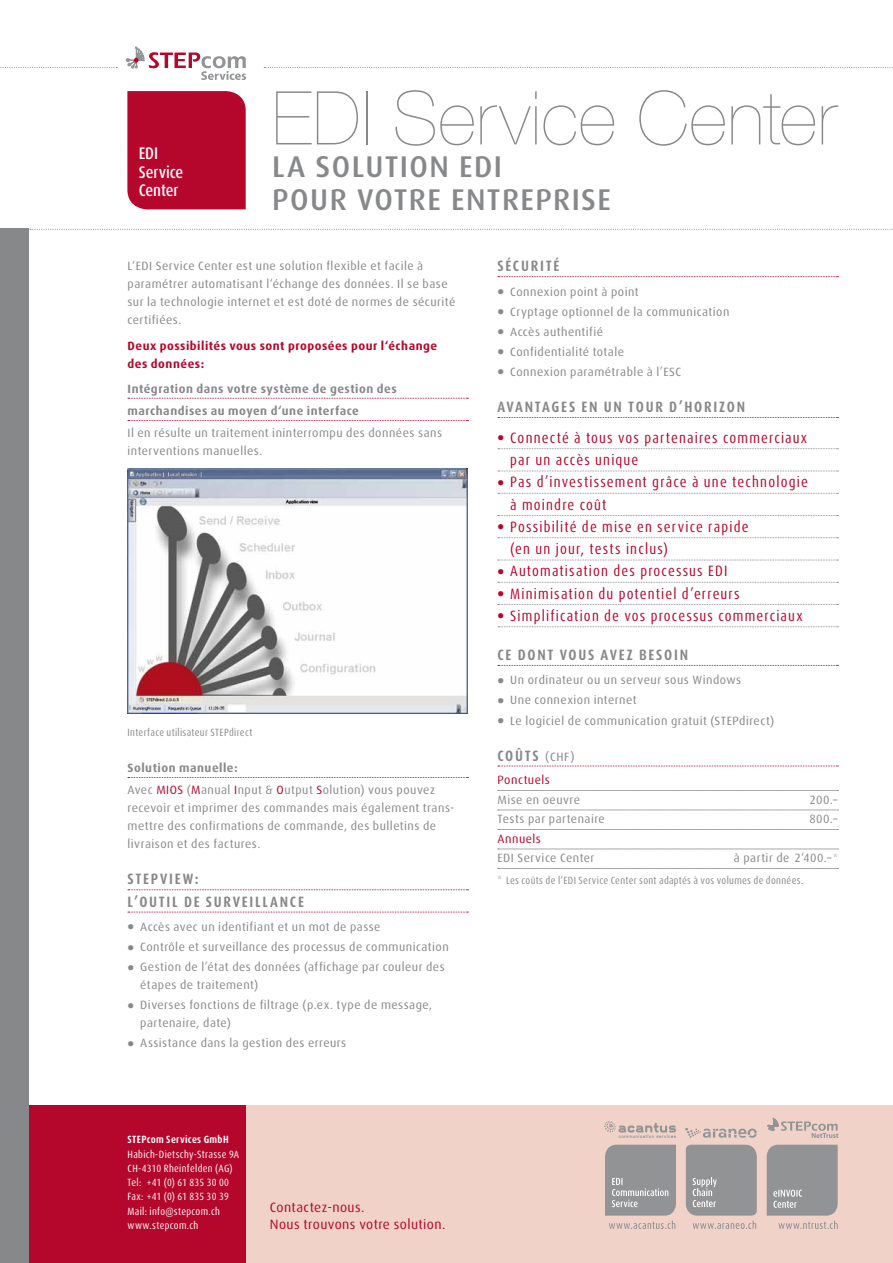
<style>
.page{position:relative;width:893px;height:1263px;background:#fff}
.page>*{position:absolute;margin:0;border:0;box-sizing:border-box;transform-origin:0 0}
.t1{font:200 74.25px "Helvetica Neue LT Std";letter-spacing:.01em;color:#87888a}
.t2{font:500 30px/33px "Dax OT";letter-spacing:.045em;color:#87888a}
.t3{font:500 condensed 16.8px/18.5px "Dax OT";letter-spacing:-.005em;color:#fff}
.t4{font:condensed 15px/22.2px "Dax OT";letter-spacing:.08em;color:#b5072b}
.t5{font:700 condensed 15px/22.2px "Dax OT";letter-spacing:.115em;color:#87888a}
.t6{font:13.5px/16.5px "Dax OT";letter-spacing:.03em;color:#b5072b}
.t7{font:12px/20.1px "Dax OT";letter-spacing:.04em;color:#87888a}
.t8{font:700 12px/22.2px "Dax OT";letter-spacing:.04em;color:#87888a}
.t9{font:700 12px/18px "Dax OT";letter-spacing:.04em;color:#b5072b}
.t10{font:12px "Dax OT";letter-spacing:.04em;color:#b5072b}
.t11{font:condensed 10.5px/14.2px "Dax OT";letter-spacing:.03em;color:#fff}
.t12{font:condensed 10.5px "Dax OT";letter-spacing:.03em;color:#87888a}
.t13{font:700 condensed 10.5px "Dax OT";letter-spacing:.03em;color:#fff}
.s1{font-weight:700}
.s2{color:#b5072b}
.s3{font-weight:400;font-stretch:normal;font-size:12px}
.s4{font-stretch:condensed;font-size:10.5px}
</style>
<div class="page">
<div style="left:0;top:1106px;width:893px;height:157px;background:#f0d2c9"></div>
<div style="left:0;top:1106px;width:246px;height:157px;background:#b5072b"></div>
<svg style="left:264px;top:67px;width:629px;height:1px"></svg>
<svg style="left:0;top:67px;width:117px;height:1px"></svg>
<svg style="left:30px;top:229px;width:863px;height:1px"></svg>
<div style="left:0;top:229px;width:29px;height:1034px;background:#87888a"></div>
<svg style="left:498px;top:276px;width:340px;height:1px"></svg>
<svg style="left:498px;top:417px;width:340px;height:1px"></svg>
<svg style="left:498px;top:448px;width:340px;height:1px"></svg>
<svg style="left:498px;top:471px;width:340px;height:1px"></svg>
<svg style="left:498px;top:493px;width:340px;height:1px"></svg>
<svg style="left:498px;top:515px;width:340px;height:1px"></svg>
<svg style="left:498px;top:537px;width:340px;height:1px"></svg>
<svg style="left:498px;top:560px;width:340px;height:1px"></svg>
<svg style="left:498px;top:582px;width:340px;height:1px"></svg>
<svg style="left:498px;top:604px;width:340px;height:1px"></svg>
<svg style="left:498px;top:626px;width:340px;height:1px"></svg>
<svg style="left:498px;top:665px;width:340px;height:1px"></svg>
<svg style="left:498px;top:766px;width:340px;height:1px"></svg>
<svg style="left:498px;top:790px;width:340px;height:1px"></svg>
<svg style="left:498px;top:810px;width:340px;height:1px"></svg>
<svg style="left:498px;top:829px;width:340px;height:1px"></svg>
<svg style="left:498px;top:849px;width:340px;height:1px"></svg>
<svg style="left:498px;top:868px;width:340px;height:1px"></svg>
<svg style="left:128px;top:398px;width:340px;height:1px"></svg>
<svg style="left:128px;top:420px;width:340px;height:1px"></svg>
<svg style="left:128px;top:777px;width:340px;height:1px"></svg>
<svg style="left:128px;top:889px;width:340px;height:1px"></svg>
<svg style="left:128px;top:912px;width:340px;height:1px"></svg>
<img style="left:128px;top:469px;width:339px;height:245px">
<svg style="left:604px;top:1121px;width:72px;height:17px"></svg>
<svg style="left:605px;top:1145px;width:71px;height:84px;background:#a4a0a0"></svg>
<svg style="left:685px;top:1128px;width:72px;height:10px"></svg>
<svg style="left:686px;top:1145px;width:71px;height:84px;background:#a39f9f"></svg>
<svg style="left:126px;top:47px;width:120px;height:33px"></svg>
<div style="left:127px;top:91px;width:119px;height:118px;background:#b5072b"></div>
<svg style="left:767px;top:1145px;width:71px;height:84px;background:#a29e9f"></svg>
<svg style="left:768px;top:1118px;width:70px;height:20px"></svg>
<h3 class="t3" style="left:139px;top:144px;width:46px">EDI<br>Service<br>Center</h3>
<h1 class="t1" style="left:272px;top:75px;width:566px">EDI Service Center</h1>
<h2 class="t2" style="left:272px;top:150px;width:337px">LA SOLUTION EDI<br>POUR VOTRE ENTREPRISE</h2>
<p class="t7" style="left:128px;top:257px;width:329px;line-height:18px">L‘EDI Service Center est une solution flexible et facile à paramétrer automatisant l‘échange des données. Il se base sur la technologie internet et est doté de normes de sécurité certifiées.</p>
<p class="t9" style="left:128px;top:336px;width:311px">Deux possibilités vous sont proposées pour l‘échange des données:</p>
<p class="t8" style="left:128px;top:378px;width:271px">Intégration dans votre système de gestion des marchandises au moyen d‘une interface</p>
<p class="t7" style="left:128px;top:424px;width:316px;line-height:18px">Il en résulte un traitement ininterrompu des données sans interventions manuelles.</p>
<p class="t12" style="left:128px;top:726px;width:126px">Interface utilisateur STEPdirect</p>
<p class="t7" style="left:128px;top:757px;width:309px;line-height:22.2px"><span class="s1">Solution manuelle:<br></span>Avec <span class="s2">MIOS</span> (<span class="s2">M</span>anual <span class="s2">I</span>nput &amp; <span class="s2">O</span>utput <span class="s2">S</span>olution) vous pouvez</p>
<p class="t7" style="left:128px;top:799px;width:328px;line-height:18px">recevoir et imprimer des commandes mais également trans&shy;mettre des confirmations de commande, des bulletins de livraison et des factures.</p>
<p class="t5" style="left:128px;top:868px;width:176px">ST EPVIEW:<br>L’OUTIL DE SURVEILLANCE</p>
<p class="t7" style="left:140px;top:917px;width:310px">Accès avec un identifiant et un mot de passe<br>Contrôle et surveillance des processus de communication<br>Gestion de l’état des données (affichage par couleur des</p>
<p class="t7" style="left:140px;top:975px;width:293px">étapes de traitement)<br>Diverses fonctions de filtrage (p.ex. type de message,</p>
<p class="t7" style="left:140px;top:1013px;width:207px">partenaire, date)<br>Assistance dans la gestion des erreurs</p>
<p class="t13" style="left:128px;top:1133px;width:101px">STEPCOM SERVICES GMBH</p>
<p class="t11" style="left:128px;top:1147px;width:113px">Habich-Dietschy-Strasse 9A<br>CH-4310 Rheinfelden (AG)<br>Tel: +41 (0) 61 835 30 00<br>Fax: +41 (0) 61 835 30 39<br>Mail: info@stepcom.ch www.stepcom.ch</p>
<p class="t6" style="left:270px;top:1200px;width:177px">Contactez-nous.<br>Nous trouvons votre solution.</p>
<p class="t5" style="left:497px;top:255px;width:63px">SÉCURITÉ</p>
<p class="t7" style="left:510px;top:281px;width:221px">Connexion point à point<br>Cryptage optionnel de la communication<br>Accès authentifié<br>Confidentialité totale<br>Connexion paramétrable à l’ESC</p>
<p class="t5" style="left:497px;top:396px;width:249px">AVANTAGES EN UN TOUR D’HORIZON</p>
<p class="t4" style="left:510px;top:427px;width:299px">Connecté à tous vos partenaires commerciaux par un accès unique<br>Pas d’investissement grâce à une technologie à moindre coût<br>Possibilité de mise en service rapide<br>(en un jour, tests inclus)<br>Automatisation des processus EDI Minimisation du potentiel d’erreurs Simplification de vos processus commerciaux</p>
<p class="t5" style="left:497px;top:644px;width:192px">CE DONT VOUS AVE Z BESOIN</p>
<p class="t7" style="left:510px;top:670px;width:265px">Un ordinateur ou un serveur sous Windows<br>Une connexion internet<br>Le logiciel de communication gratuit (STEPdirect)</p>
<p class="t5" style="left:497px;top:744px;width:78px">COÛTS <span class="s3">( CHF )</span></p>
<p class="t10" style="left:497px;top:772px;width:54px">Ponctuels</p>
<p class="t7" style="left:497px;top:790px;width:84px">Mise en oeuvre</p>
<p class="t7" style="left:810px;top:790px;width:29px">200.–</p>
<p class="t7" style="left:497px;top:809px;width:109px">Tests par partenaire</p>
<p class="t7" style="left:809px;top:809px;width:30px">800.–</p>
<p class="t10" style="left:497px;top:831px;width:45px">Annuels</p>
<p class="t7" style="left:497px;top:848px;width:98px">EDI Service Center</p>
<p class="t7" style="left:734px;top:848px;width:105px">à partir de 2‘400.– <span class="s4">*</span></p>
<p class="t12" style="left:497px;top:873px;width:307px">* Les coûts de l‘EDI Service Center sont adaptés à vos volumes de données.</p>
</div>
